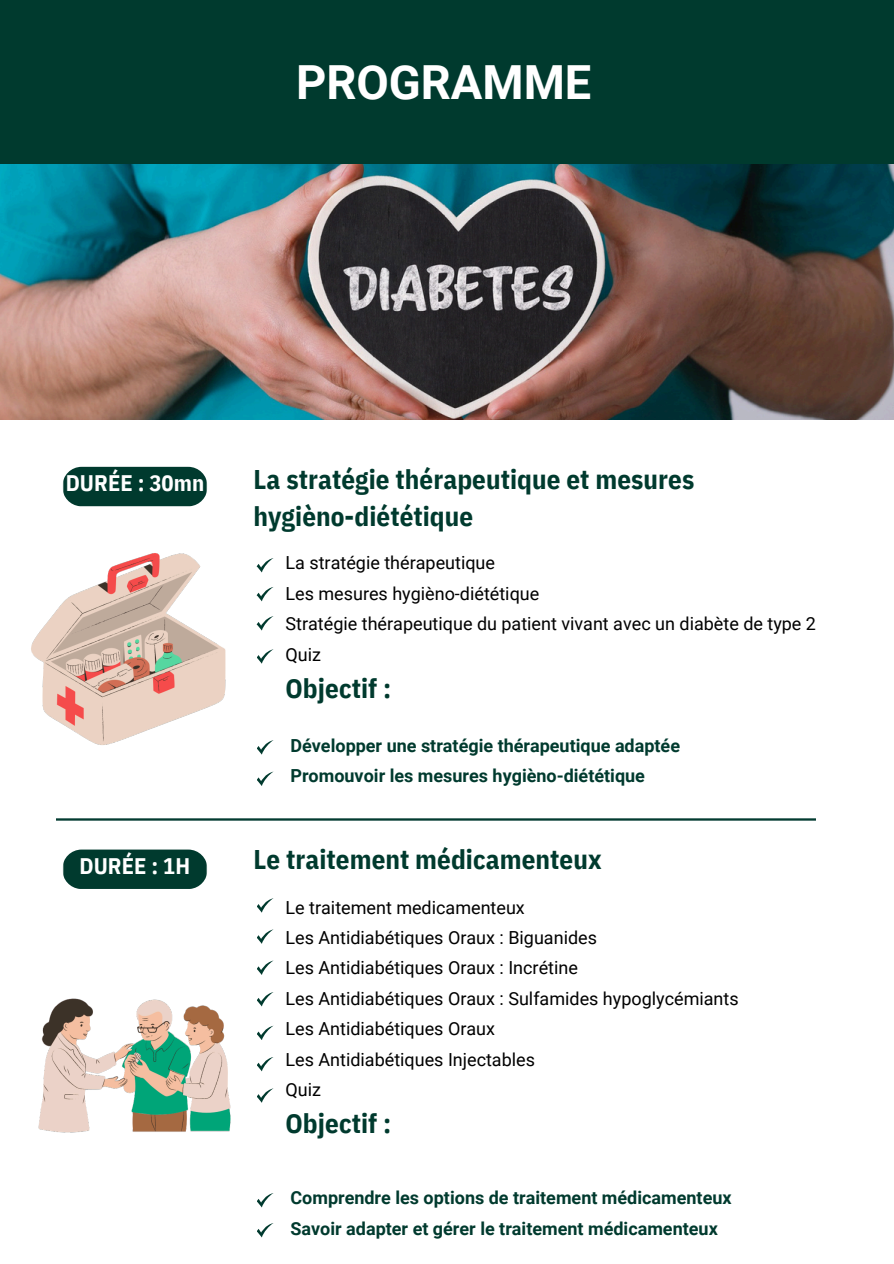
<style>
.page{position:relative;width:894px;height:1264px;background:#fff}
.page>*{position:absolute;margin:0;border:0;box-sizing:border-box;transform-origin:0 0}
.t1{font:700 46.95px "Roboto";color:#fff}
.t2{font:700 27px/37.2px "IBM Plex Sans Cond";letter-spacing:.005em;color:#003a2e}
.t3{font:700 22.5px "IBM Plex Sans Cond";letter-spacing:.005em;color:#fff}
.t4{font:18px/30.3px "Roboto";color:#000}
.t5{font:700 18px/30.3px "Roboto";color:#003a2e}
</style>
<div class="page">
<div style="left:0;top:0;width:893px;height:165px;background:#003a2e"></div>
<div style="left:62px;top:467px;width:145px;height:39px;background:#003a2e;border-radius:19px"></div>
<div style="left:62px;top:849px;width:145px;height:40px;background:#003a2e;border-radius:19px"></div>
<img style="left:56px;top:818px;width:758px;height:2px">
<svg style="left:256px;top:558px;width:17px;height:14px"></svg>
<svg style="left:256px;top:587px;width:17px;height:14px"></svg>
<svg style="left:256px;top:616px;width:17px;height:14px"></svg>
<svg style="left:257px;top:649px;width:16px;height:14px"></svg>
<svg style="left:257px;top:740px;width:16px;height:14px"></svg>
<svg style="left:257px;top:771px;width:16px;height:15px"></svg>
<svg style="left:257px;top:898px;width:16px;height:14px"></svg>
<svg style="left:257px;top:929px;width:16px;height:14px"></svg>
<svg style="left:257px;top:960px;width:16px;height:15px"></svg>
<svg style="left:257px;top:992px;width:16px;height:14px"></svg>
<svg style="left:257px;top:1026px;width:16px;height:14px"></svg>
<svg style="left:257px;top:1057px;width:16px;height:14px"></svg>
<svg style="left:257px;top:1088px;width:16px;height:14px"></svg>
<svg style="left:257px;top:1193px;width:16px;height:14px"></svg>
<svg style="left:257px;top:1223px;width:16px;height:14px"></svg>
<img style="left:0;top:165px;width:893px;height:254px">
<img style="left:31px;top:553px;width:195px;height:192px">
<img style="left:38px;top:998px;width:193px;height:135px">
<p class="t1" style="left:296px;top:56px;width:297px">PROGRAMME</p>
<p class="t3" style="left:66px;top:468px;width:140px">DURÉE : 30mn</p>
<p class="t3" style="left:79px;top:850px;width:112px">DURÉE : 1H</p>
<p class="t2" style="left:253px;top:460px;width:442px">La stratégie thérapeutique et mesures hygièno-diététique</p>
<h3 class="t4" style="left:285px;top:548px;width:532px">La stratégie thérapeutique<br>Les mesures hygièno-diététique<br>Stratégie thérapeutique du patient vivant avec un diabète de type 2<br>Quiz</h3>
<p class="t2" style="left:285px;top:669px;width:107px">Objectif :</p>
<p class="t5" style="left:290px;top:730px;width:391px">Développer une stratégie thérapeutique adaptée<br>Promouvoir les mesures hygièno-diététique</p>
<h2 class="t2" style="left:253px;top:840px;width:349px">Le traitement médicamenteux</h2>
<p class="t4" style="left:285px;top:892px;width:241px">Le traitement medicamenteux</p>
<h4 class="t4" style="left:285px;top:922px;width:313px">Les Antidiabétiques Oraux : Biguanides</h4>
<p class="t4" style="left:285px;top:953px;width:294px">Les Antidiabétiques Oraux : Incrétine</p>
<h2 class="t4" style="left:285px;top:983px;width:454px">Les Antidiabétiques Oraux : Sulfamides hypoglycémiants<br>Les Antidiabétiques Oraux</h2>
<p class="t4" style="left:285px;top:1044px;width:251px">Les Antidiabétiques Injectables</p>
<p class="t4" style="left:285px;top:1074px;width:37px">Quiz</p>
<h5 class="t2" style="left:285px;top:1104px;width:107px">Objectif :</h5>
<p class="t5" style="left:290px;top:1182px;width:442px">Comprendre les options de traitement médicamenteux<br>Savoir adapter et gérer le traitement médicamenteux</p>
</div>
